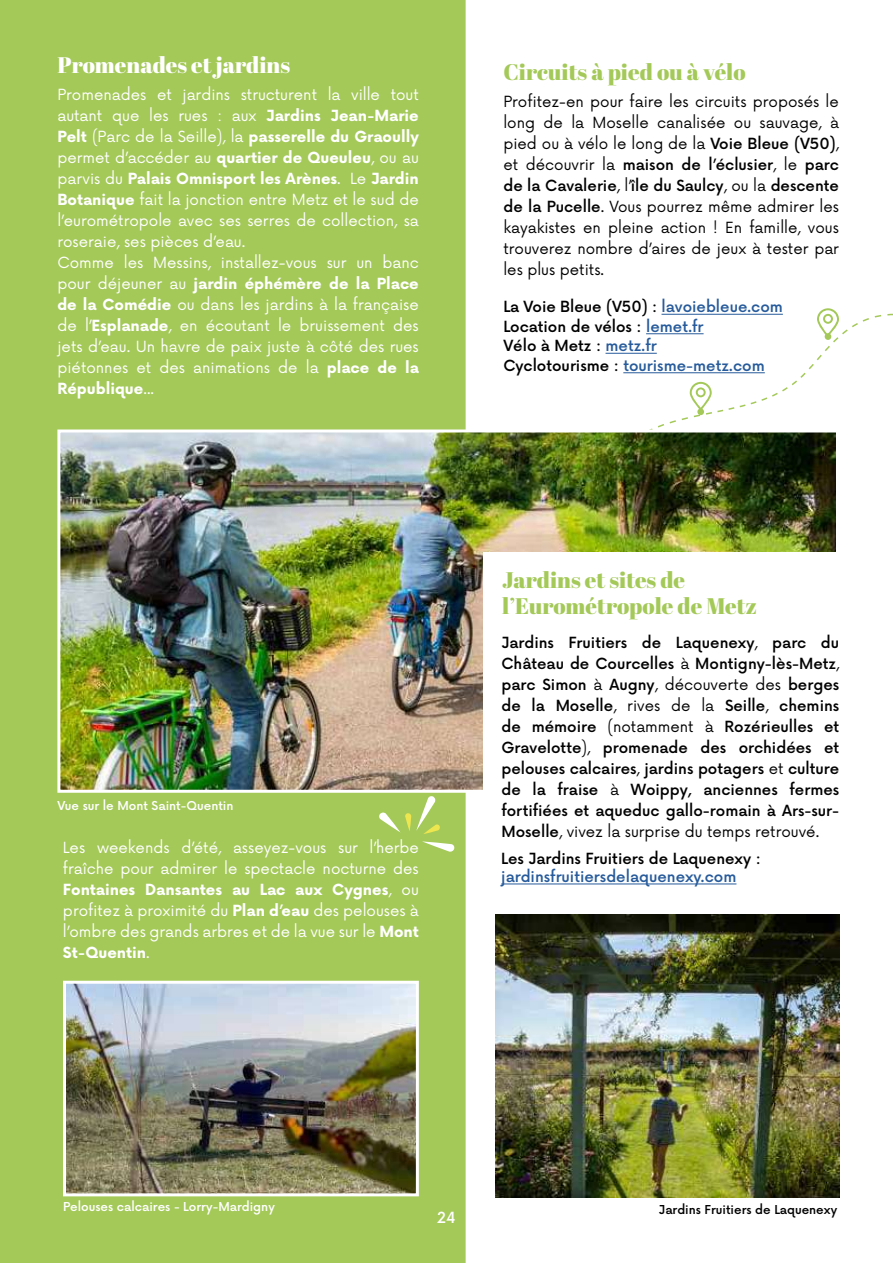
<style>
.page{position:relative;width:893px;height:1263px;background:#fff}
.page>*{position:absolute;margin:0;border:0;box-sizing:border-box;transform-origin:0 0}
.t1{font:22.5px/25.5px "Abril Fatface";color:#a4c959}
.t2{font:22.5px "Abril Fatface";color:#fff}
.t3{font:15px/21px "Now Alt";color:#fff}
.t4{font:500 15px/21px "Now Alt";color:#020203;text-align:justify}
.t5{font:15px/21px "Now Alt";color:#020203;text-align:justify}
.t6{font:500 15px/19.5px "Now Alt";color:#000}
.t7{font:500 15px "Now Alt";color:#275b9b}
.t8{font:500 15px "Now Alt";color:#fff}
.t9{font:500 12px "Now Alt";color:#fff}
.t10{font:500 12px "Now Alt";color:#020203}
.s1{font-weight:700}
.s2{font-weight:500}
.s3{color:#275b9b}
.s4{font-weight:400}
</style>
<div class="page">
<svg style="left:874px;top:313px;width:19px;height:4px"></svg>
<svg style="left:605px;top:317px;width:272px;height:61px"></svg>
<div style="left:0;top:0;width:466px;height:1263px;background:#a4c959"></div>
<img style="left:61px;top:433px;width:774px;height:356px">
<div style="left:57px;top:429px;width:782px;height:364px;border:3px solid #fff"></div>
<div style="left:483px;top:553px;width:356px;height:472px;background:#fff"></div>
<hr style="left:661px;top:314px;width:122px;height:1px;background:#275b9b">
<hr style="left:646px;top:333px;width:58px;height:1px;background:#275b9b">
<hr style="left:605px;top:353px;width:52px;height:1px;background:#275b9b">
<hr style="left:623px;top:372px;width:142px;height:1px;background:#275b9b">
<img style="left:496px;top:914px;width:343px;height:283px">
<svg style="left:622px;top:380px;width:177px;height:70px"></svg>
<div style="left:697px;top:408px;width:7px;height:7px;background:#a4c959;border-radius:50%"></div>
<svg style="left:805px;top:308px;width:55px;height:65px"></svg>
<div style="left:825px;top:333px;width:6px;height:7px;background:#a4c959;border-radius:50%"></div>
<hr style="left:501px;top:883px;width:235px;height:1px;background:#275b9b">
<img style="left:67px;top:985px;width:348px;height:207px">
<div style="left:63px;top:981px;width:356px;height:215px;border:3px solid #fff"></div>
<svg style="left:422px;top:841px;width:33px;height:11px"></svg>
<svg style="left:379px;top:795px;width:61px;height:39px;background:#b2d06c"></svg>
<h1 class="t2" style="left:57px;top:49px;width:234px">Promenades et jardins</h1>
<p class="t3" style="left:57px;top:83px;width:363px">Promenades et jardins structurent la ville tout autant que les rues : aux <span class="s1">Jardins Jean-Marie Pelt</span> (Parc de la Seille), la <span class="s1">passerelle du Graoully </span>permet d’accéder au <span class="s1">quartier de Queuleu</span>, ou au parvis du <span class="s1">Palais Omnisport les Arènes</span>. Le <span class="s1">Jardin Botanique</span> fait la jonction entre Metz et le sud de l’eurométropole avec ses serres de collection, sa roseraie, ses pièces d’eau.<br>Comme les Messins, installez-vous sur un banc pour déjeuner au <span class="s1">jardin éphémère de la Place de la Comédie</span> ou dans les jardins à la française de l’<span class="s1">Esplanade</span>, en écoutant le bruissement des jets d’eau. Un havre de paix juste à côté des rues piétonnes et des animations de la <span class="s1">place de la République</span>...</p>
<p class="t9" style="left:57px;top:796px;width:178px">Vue sur le Mont Saint-Quentin</p>
<p class="t3" style="left:63px;top:836px;width:357px;text-align:justify">Les weekends d’été, asseyez-vous sur l’herbe fraîche pour admirer le spectacle nocturne des <span class="s1">Fontaines Dansantes au Lac aux Cygnes</span>, ou profitez à proximité du <span class="s1">Plan d’eau</span> des pelouses à l’ombre des grands arbres et de la vue sur le <span class="s1">Mont St-Quentin</span>.</p>
<h1 class="t1" style="left:503px;top:59px;width:244px">Circuits à pied ou à vélo</h1>
<p class="t5" style="left:503px;top:90px;width:337px">Profitez-en pour faire les circuits proposés le long de la Moselle canalisée ou sauvage, à pied ou à vélo le long de la <span class="s2">Voie Bleue (V50)</span>, et découvrir la <span class="s2">maison de l’éclusier</span>, le <span class="s2">parc de la Cavalerie</span>, l’<span class="s2">île du Saulcy</span>, ou la <span class="s2">descente de la Pucelle</span>. Vous pourrez même admirer les kayakistes en pleine action ! En famille, vous trouverez nombre d’aires de jeux à tester par les plus petits.</p>
<p class="t6" style="left:503px;top:296px;width:281px">La Voie Bleue (V50) : <span class="s3">lavoiebleue.com<br></span>Location de vélos : <span class="s3">lemet.fr<br></span>Vélo à Metz : <span class="s3">metz.fr<br></span>Cyclotourisme : <span class="s3">tourisme-metz.com</span></p>
<h1 class="t1" style="left:502px;top:567px;width:256px">Jardins et sites de l’Eurométropole de Metz</h1>
<p class="t4" style="left:501px;top:631px;width:339px">Jardins Fruitiers de Laquenexy<span class="s4">,</span> parc du Château de Courcelles <span class="s4">à</span> Montigny-lès-Metz<span class="s4">, </span>parc Simon <span class="s4">à</span> Augny<span class="s4">, découverte des</span> berges de la Moselle<span class="s4">, rives de la</span> Seille<span class="s4">,</span> chemins de mémoire <span class="s4">(notamment à</span> Rozérieulles et Gravelotte<span class="s4">),</span> promenade des orchidées et pelouses calcaires<span class="s4">,</span> jardins potagers <span class="s4">et</span> culture de la fraise <span class="s4">à</span> Woippy, anciennes fermes fortifiées et aqueduc gallo-romain à Ars-sur-Moselle<span class="s4">, vivez la surprise du temps retrouvé.</span></p>
<p class="t6" style="left:501px;top:848px;width:261px">Les Jardins Fruitiers de Laquenexy :</p>
<p class="t7" style="left:501px;top:865px;width:237px">jardinsfruitiersdelaquenexy.com</p>
<p class="t9" style="left:63px;top:1198px;width:213px">Pelouses calcaires - Lorry-Mardigny</p>
<p class="t10" style="left:659px;top:1200px;width:180px">Jardins Fruitiers de Laquenexy</p>
<p class="t8" style="left:437px;top:1206px;width:20px">24</p>
</div>
